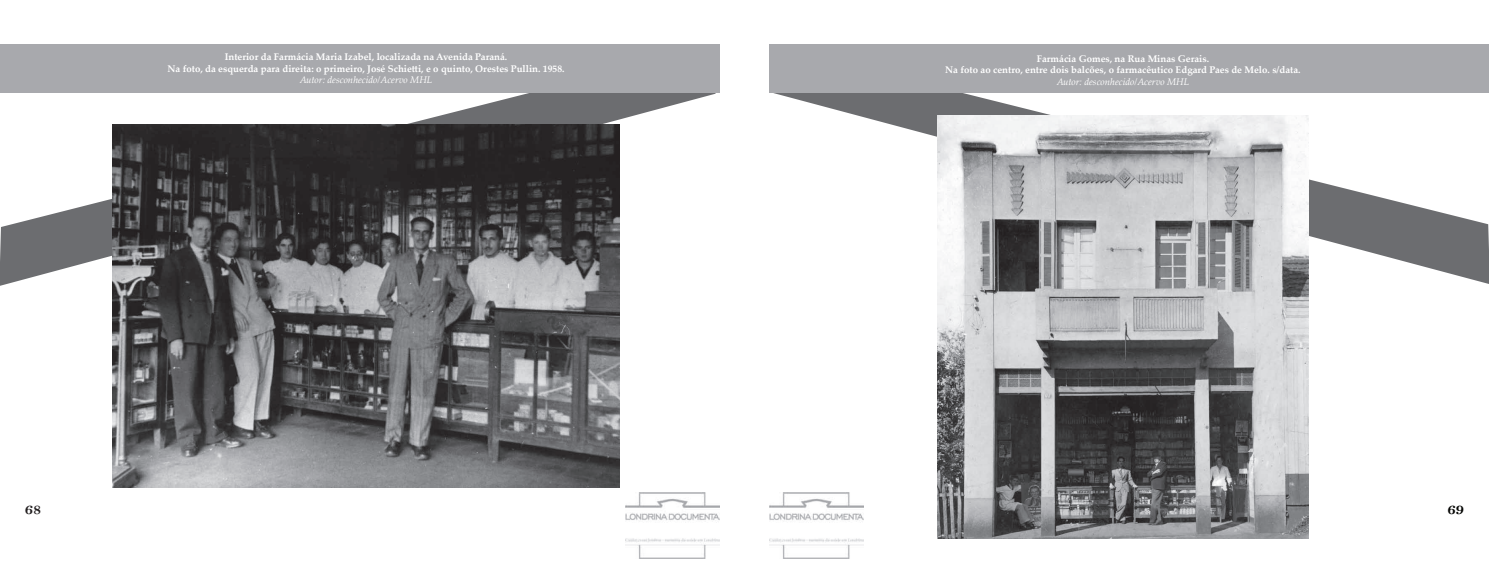
<style>
.page{position:relative;width:1489px;height:571px;background:#fff}
.page>*{position:absolute;margin:0;border:0;box-sizing:border-box;transform-origin:0 0}
.t1{font:15.75px "Bell MT Bold";color:#231f20}
.t2{font:15.75px "Bell MT Bold";color:#040503}
.t3{font:700 9.62px/11.5px "Palatino Linotype";color:#fff;text-align:center}
.t4{font:italic 9.62px "Palatino Linotype";color:#fff}
</style>
<div class="page">
<svg style="left:773px;top:93px;width:715px;height:191px"></svg>
<div style="left:769px;top:45px;width:719px;height:48px;background:#a8a9ad"></div>
<img style="left:769px;top:492px;width:94px;height:66px">
<img style="left:625px;top:492px;width:94px;height:66px">
<svg style="left:0;top:93px;width:716px;height:193px"></svg>
<div style="left:0;top:45px;width:719px;height:48px;background:#a8a9ad"></div>
<img style="left:112px;top:125px;width:507px;height:362px">
<img style="left:937px;top:115px;width:370px;height:423px">
<p class="t3" style="left:167px;top:51px;width:398px">Interior da Farmácia Maria Izabel, localizada na Avenida Paraná.<br>Na foto, da esquerda para direita: o primeiro, José Schietti, e o quinto, Orestes Pullin. 1958.</p>
<p class="t4" style="left:300px;top:73px;width:134px">Autor: desconhecido/Acervo MHL</p>
<p class="t3" style="left:945px;top:52px;width:357px">Farmácia Gomes, na Rua Minas Gerais.<br>Na foto ao centro, entre dois balcões, o farmacêutico Edgard Paes de Melo. s/data.</p>
<p class="t4" style="left:1056px;top:74px;width:134px">Autor: desconhecido/Acervo MHL</p>
<h1 class="t1" style="left:25px;top:500px;width:18px">68</h1>
<h1 class="t2" style="left:1447px;top:500px;width:18px">69</h1>
</div>
